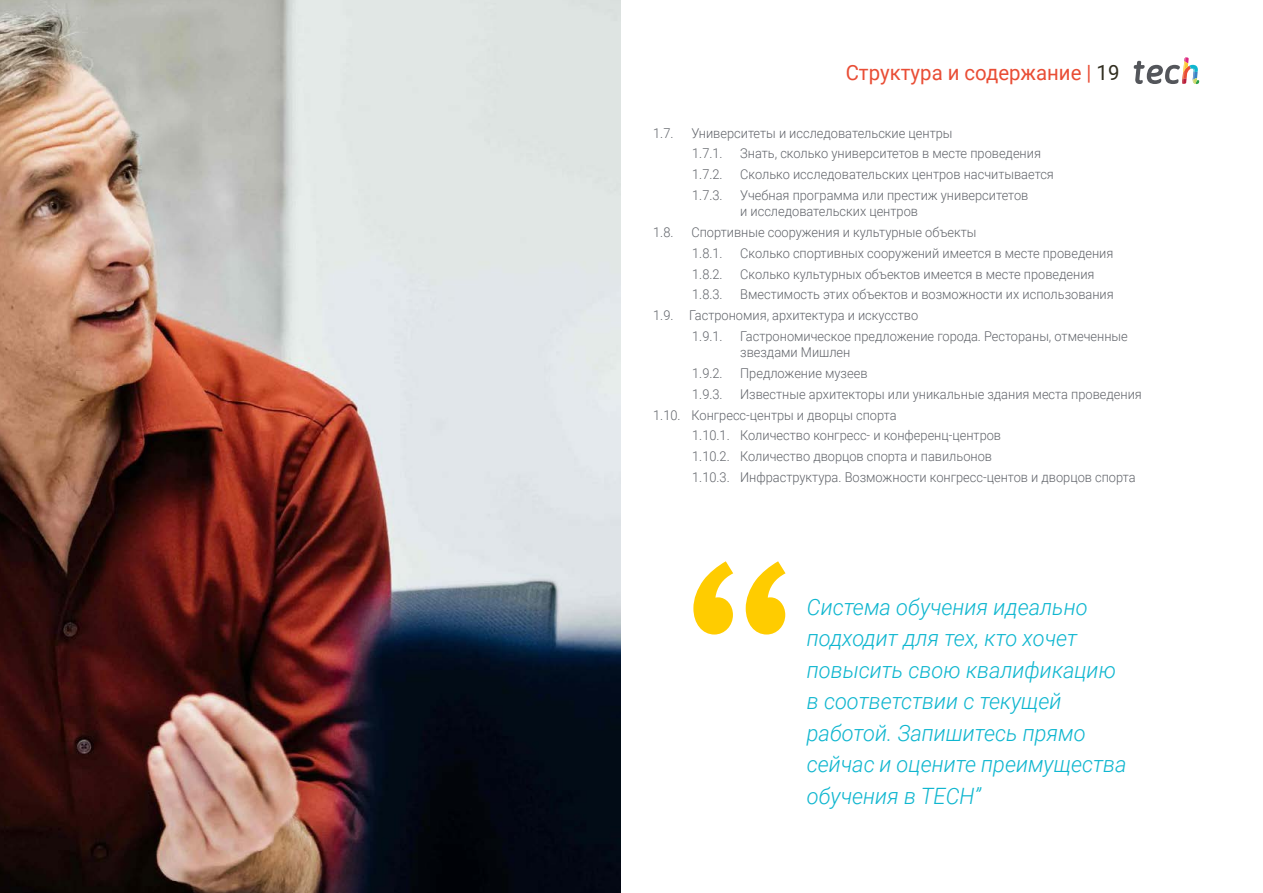
<style>
.page{position:relative;width:1263px;height:893px;background:#fff}
.page>*{position:absolute;margin:0;border:0;box-sizing:border-box;transform-origin:0 0}
.t1{font:italic 300 22.5px/31.5px "Roboto";color:#0fb6cf}
.t2{font:21px "Roboto";color:#e94d35}
.t3{font:300 13.5px/20.7px "Roboto";color:#61646a;scale:.95 1}
.s1{color:#312e20}
</style>
<div class="page">
<img style="left:0;top:0;width:621px;height:893px">
<svg style="left:693px;top:561px;width:92px;height:73px"></svg>
<svg style="left:1134px;top:57px;width:65px;height:27px"></svg>
<h2 class="t2" style="left:846px;top:57px;width:275px">Структура и содержание | <span class="s1">19</span></h2>
<p class="t3" style="left:653px;top:122px;width:23px">1.7.</p>
<p class="t3" style="left:691px;top:122px;width:276px">Университеты и исследовательские центры<br>1.7.1.</p>
<p class="t3" style="left:740px;top:143px;width:318px">Знать, сколько университетов в месте проведения</p>
<p class="t3" style="left:692px;top:164px;width:34px">1.7.2.</p>
<p class="t3" style="left:740px;top:164px;width:332px">Сколько исследовательских центров насчитывается</p>
<p class="t3" style="left:692px;top:184px;width:34px">1.7.3.</p>
<p class="t3" style="left:740px;top:186px;width:305px;line-height:16.5px">Учебная программа или престиж университетов и исследовательских центров</p>
<p class="t3" style="left:653px;top:222px;width:23px">1.8.</p>
<p class="t3" style="left:691px;top:222px;width:302px">Спортивные сооружения и культурные объекты<br>1.8.1.</p>
<p class="t3" style="left:740px;top:242px;width:394px">Сколько спортивных сооружений имеется в месте проведения</p>
<p class="t3" style="left:692px;top:263px;width:34px">1.8.2.</p>
<p class="t3" style="left:740px;top:263px;width:374px">Сколько культурных объектов имеется в месте проведения</p>
<p class="t3" style="left:692px;top:284px;width:34px">1.8.3.</p>
<p class="t3" style="left:740px;top:284px;width:395px">Вместимость этих объектов и возможности их использования</p>
<p class="t3" style="left:653px;top:305px;width:280px">1.9. Гастрономия, архитектура и искусство</p>
<p class="t3" style="left:692px;top:325px;width:34px">1.9.1.</p>
<p class="t3" style="left:740px;top:327px;width:409px;line-height:16.5px">Гастрономическое предложение города. Рестораны, отмеченные звездами Мишлен</p>
<p class="t3" style="left:692px;top:363px;width:34px">1.9.2.</p>
<p class="t3" style="left:740px;top:363px;width:136px">Предложение музеев</p>
<p class="t3" style="left:692px;top:383px;width:34px">1.9.3.</p>
<p class="t3" style="left:740px;top:383px;width:424px">Известные архитекторы или уникальные здания места проведения</p>
<p class="t3" style="left:653px;top:404px;width:258px">1.10. Конгресс-центры и дворцы спорта</p>
<p class="t3" style="left:692px;top:425px;width:327px">1.10.1. Количество конгресс- и конференц-центров</p>
<p class="t3" style="left:692px;top:446px;width:317px">1.10.2. Количество дворцов спорта и павильонов</p>
<p class="t3" style="left:692px;top:466px;width:468px">1.10.3. Инфраструктура. Возможности конгресс-центов и дворцов спорта</p>
<h1 class="t1" style="left:807px;top:590px;width:321px">Система обучения идеально подходит для тех, кто хочет повысить свою квалификацию в соответствии с текущей работой. Запишитесь прямо сейчас и оцените преимущества обучения в TECH”</h1>
</div>
